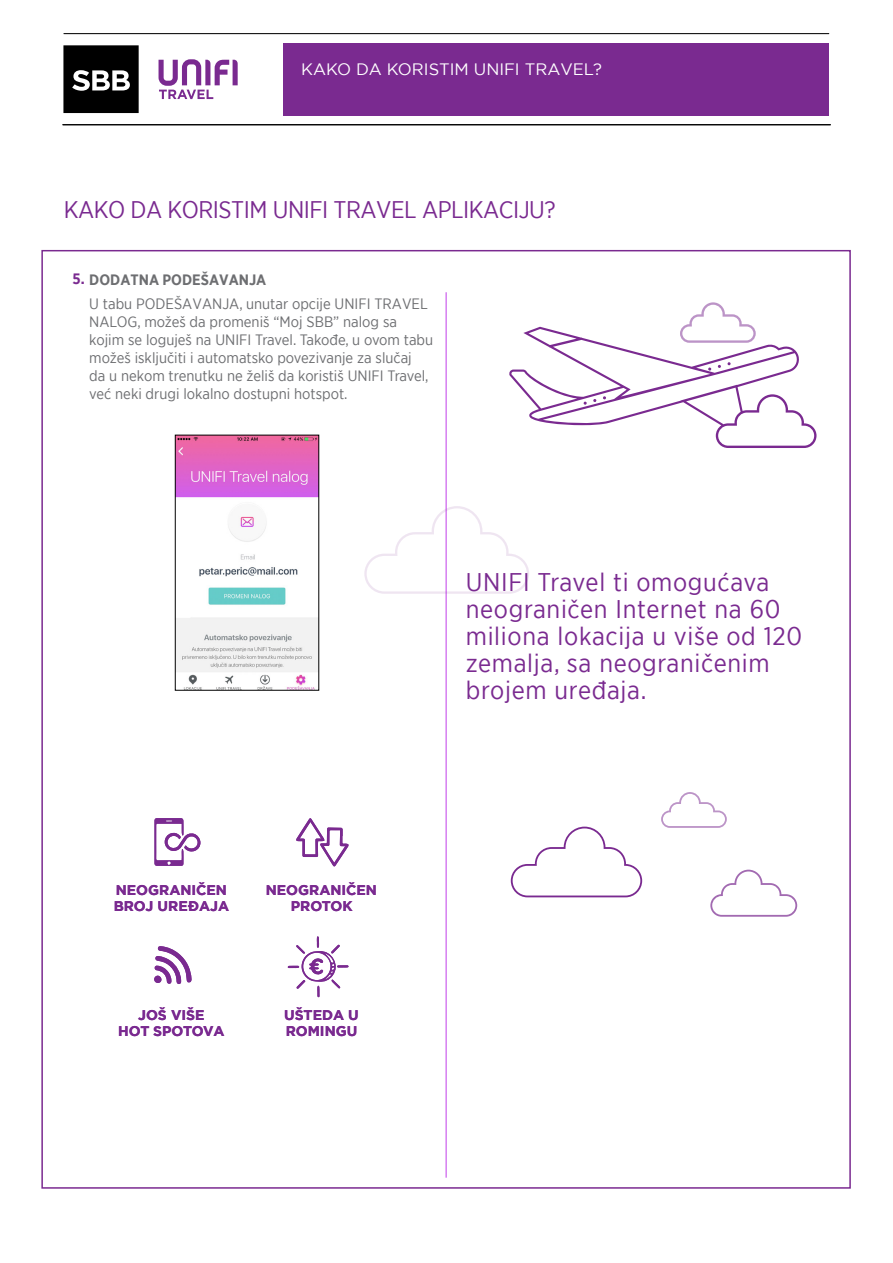
<style>
.page{position:relative;width:893px;height:1263px;background:#fff}
.page>*{position:absolute;margin:0;border:0;box-sizing:border-box;transform-origin:0 0}
.t1{font:25.5px/27px "Gotham Narrow";letter-spacing:.025em;color:#7a2a90}
.t2{font:24px "Gotham Narrow";letter-spacing:-.02em;color:#7a2a90}
.t3{font:16.5px "Gotham";color:#fff}
.t4{font:15px/18px "Gotham Narrow";color:#6d6e71}
.t5{font:700 13.95px/15.9px "Gotham";color:#7a2a90;text-align:center}
.s1{font-weight:700;color:#7a2a90}
.s2{font-weight:700}
</style>
<div class="page">
<div style="left:283px;top:43px;width:546px;height:72px;background:#7a2a90"></div>
<hr style="left:64px;top:33px;width:765px;height:1px;background:#000">
<svg style="left:63px;top:45px;width:76px;height:68px;background:#262626"></svg>
<svg style="left:159px;top:59px;width:79px;height:40px"></svg>
<hr style="left:63px;top:124px;width:768px;height:1px;background:#000">
<hr style="left:446px;top:292px;width:1px;height:886px;background:#c23ee9">
<img style="left:177px;top:437px;width:140px;height:251px">
<div style="left:175px;top:435px;width:144px;height:255px;border:1px solid #000"></div>
<svg style="left:509px;top:302px;width:307px;height:146px"></svg>
<svg style="left:364px;top:506px;width:165px;height:88px"></svg>
<svg style="left:511px;top:827px;width:131px;height:70px"></svg>
<svg style="left:661px;top:792px;width:66px;height:36px"></svg>
<svg style="left:710px;top:870px;width:87px;height:47px"></svg>
<svg style="left:296px;top:818px;width:53px;height:49px"></svg>
<svg style="left:154px;top:818px;width:47px;height:48px"></svg>
<svg style="left:155px;top:946px;width:37px;height:38px"></svg>
<div style="left:154px;top:976px;width:7px;height:7px;background:#7a2a90;border-radius:50%"></div>
<svg style="left:288px;top:936px;width:61px;height:61px"></svg>
<p class="t3" style="left:301px;top:58px;width:302px">KAKO DA KORISTIM UNIFI TRAVEL?</p>
<h2 class="t2" style="left:64px;top:194px;width:493px">KAKO DA KORISTIM UNIFI TRAVEL APLIKACIJU?</h2>
<p class="t4" style="left:89px;top:267px;width:340px;line-height:24px;text-indent:-17px"><span class="s1">5.</span> <span class="s2">DODATNA PODEŠAVANJA<br></span>U tabu PODEŠAVANJA, unutar opcije UNIFI TRAVEL</p>
<p class="t4" style="left:89px;top:312px;width:345px">NALOG, možeš da promeniš “Moj SBB” nalog sa kojim se loguješ na UNIFI Travel. Takođe, u ovom tabu možeš isključiti i automatsko povezivanje za slučaj<br>da u nekom trenutku ne želiš da koristiš UNIFI Travel, već neki drugi lokalno dostupni hotspot.</p>
<h1 class="t1" style="left:466px;top:568px;width:338px">UNIFI Travel ti omogućava neograničen Internet na 60 miliona lokacija u više od 120 zemalja, sa neograničenim brojem uređaja.</h1>
<p class="t5" style="left:114px;top:882px;width:117px;text-align:left">NEOGRANIČEN<br>BROJ UREĐAJA</p>
<p class="t5" style="left:266px;top:882px;width:113px">NEOGRANIČEN<br>PROTOK</p>
<p class="t5" style="left:118px;top:1007px;width:108px">JOŠ VIŠE<br>HOT SPOTOVA</p>
<p class="t5" style="left:284px;top:1007px;width:76px;text-align:left">UŠTEDA U<br>ROMINGU</p>
</div>
